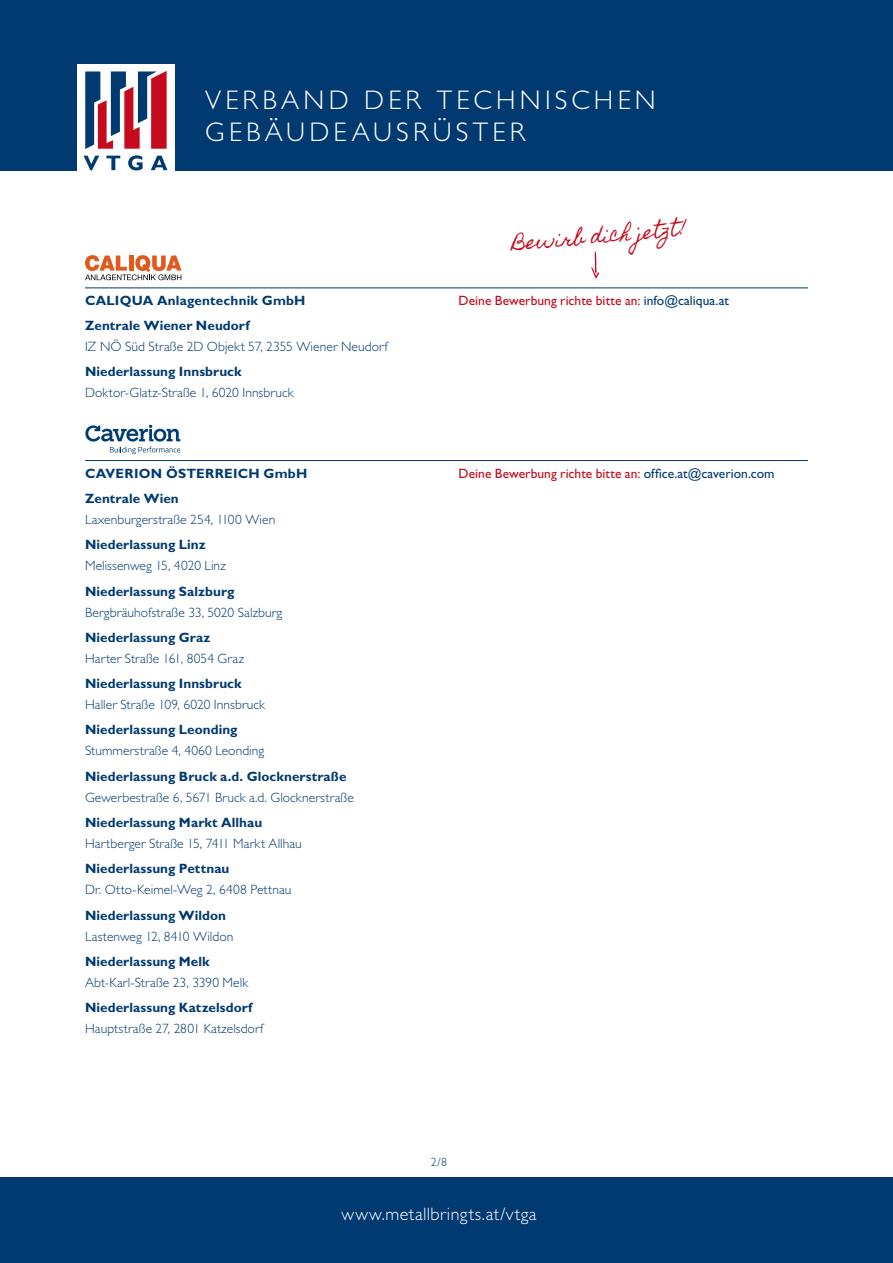
<style>
.page{position:relative;width:893px;height:1263px;background:#fff}
.page>*{position:absolute;margin:0;border:0;box-sizing:border-box;transform-origin:0 0}
.t1{font:300 27px/32.4px "Gill Sans Std";letter-spacing:.155em;color:#fff}
.t2{font:300 18px "Gill Sans Std";letter-spacing:.025em;color:#fff}
.t3{font:18px "Homemade Apple";color:#c50a1d}
.t4{font:300 13.5px "Gill Sans Std";letter-spacing:.005em;color:#003a70}
.t5{font:700 13.5px "Gill Sans Std";letter-spacing:.005em;color:#003a70}
.t6{font:13.5px "Gill Sans Std";letter-spacing:.005em;color:#c50a1d}
.t7{font:300 12px "Gill Sans Std";color:#003a70}
.s1{color:#003a70}
</style>
<div class="page">
<div style="left:0;top:0;width:893px;height:170px;background:#003a70"></div>
<div style="left:0;top:1178px;width:893px;height:85px;background:#003a70"></div>
<div style="left:77px;top:64px;width:97px;height:110px;background:#fff"></div>
<svg style="left:85px;top:71px;width:82px;height:78px"></svg>
<svg style="left:84px;top:156px;width:15px;height:14px"></svg>
<svg style="left:106px;top:156px;width:14px;height:14px"></svg>
<svg style="left:128px;top:155px;width:15px;height:15px"></svg>
<svg style="left:151px;top:156px;width:16px;height:14px"></svg>
<svg style="left:85px;top:255px;width:97px;height:25px"></svg>
<svg style="left:85px;top:425px;width:95px;height:29px"></svg>
<hr style="left:85px;top:287px;width:723px;height:1px;background:#003a70">
<hr style="left:85px;top:460px;width:723px;height:1px;background:#003a70">
<svg style="left:591px;top:251px;width:8px;height:27px"></svg>
<h1 class="t1" style="left:205px;top:84px;width:452px">VERBAND DER TECHNISCHEN<br>GEBÄUDEAUSRÜSTER</h1>
<h2 class="t3" style="left:511px;top:233px;width:176px;rotate:-5deg">Bewirb dich jetzt!</h2>
<p class="t5" style="left:85px;top:292px;width:222px">CALIQUA Anlagentechnik GmbH</p>
<p class="t6" style="left:459px;top:292px;width:272px">Deine Bewerbung richte bitte an: <span class="s1">info@caliqua.at</span></p>
<p class="t5" style="left:85px;top:317px;width:166px">Zentrale Wiener Neudorf</p>
<p class="t4" style="left:85px;top:339px;width:304px">IZ NÖ Süd Straße 2D Objekt 57, 2355 Wiener Neudorf</p>
<p class="t5" style="left:85px;top:364px;width:158px">Niederlassung Innsbruck</p>
<p class="t4" style="left:85px;top:385px;width:210px">Doktor-Glatz-Straße 1, 6020 Innsbruck</p>
<p class="t5" style="left:85px;top:465px;width:224px">CAVERION ÖSTERREICH GmbH</p>
<p class="t6" style="left:459px;top:465px;width:318px">Deine Bewerbung richte bitte an: <span class="s1">office.at@caverion.com</span></p>
<p class="t5" style="left:85px;top:490px;width:95px">Zentrale Wien</p>
<p class="t4" style="left:85px;top:512px;width:192px">Laxenburgerstraße 254, 1100 Wien</p>
<p class="t5" style="left:85px;top:537px;width:122px">Niederlassung Linz</p>
<p class="t4" style="left:85px;top:558px;width:142px">Melissenweg 15, 4020 Linz</p>
<p class="t5" style="left:85px;top:583px;width:151px">Niederlassung Salzburg</p>
<p class="t4" style="left:85px;top:604px;width:199px">Bergbräuhofstraße 33, 5020 Salzburg</p>
<p class="t5" style="left:85px;top:629px;width:127px">Niederlassung Graz</p>
<p class="t4" style="left:85px;top:651px;width:161px">Harter Straße 161, 8054 Graz</p>
<p class="t5" style="left:85px;top:676px;width:158px">Niederlassung Innsbruck</p>
<p class="t4" style="left:85px;top:697px;width:181px">Haller Straße 109, 6020 Innsbruck</p>
<p class="t5" style="left:85px;top:722px;width:154px">Niederlassung Leonding</p>
<p class="t4" style="left:85px;top:743px;width:181px">Stummerstraße 4, 4060 Leonding</p>
<p class="t5" style="left:85px;top:768px;width:263px">Niederlassung Bruck a.d. Glocknerstraße</p>
<p class="t4" style="left:85px;top:790px;width:270px">Gewerbestraße 6, 5671 Bruck a.d. Glocknerstraße</p>
<p class="t5" style="left:85px;top:814px;width:179px">Niederlassung Markt Allhau</p>
<p class="t4" style="left:85px;top:836px;width:218px">Hartberger Straße 15, 7411 Markt Allhau</p>
<p class="t5" style="left:85px;top:861px;width:146px">Niederlassung Pettnau</p>
<p class="t4" style="left:85px;top:882px;width:208px">Dr. Otto-Keimel-Weg 2, 6408 Pettnau</p>
<p class="t5" style="left:85px;top:907px;width:143px">Niederlassung Wildon</p>
<p class="t4" style="left:85px;top:928px;width:150px">Lastenweg 12, 8410 Wildon</p>
<p class="t5" style="left:85px;top:953px;width:126px">Niederlassung Melk</p>
<p class="t4" style="left:85px;top:975px;width:165px">Abt-Karl-Straße 23, 3390 Melk</p>
<p class="t5" style="left:85px;top:999px;width:169px">Niederlassung Katzelsdorf</p>
<p class="t4" style="left:85px;top:1021px;width:180px">Hauptstraße 27, 2801 Katzelsdorf</p>
<p class="t7" style="left:431px;top:1155px;width:18px">2/8</p>
<h2 class="t2" style="left:341px;top:1204px;width:197px">www.metallbringts.at/vtga</h2>
</div>
